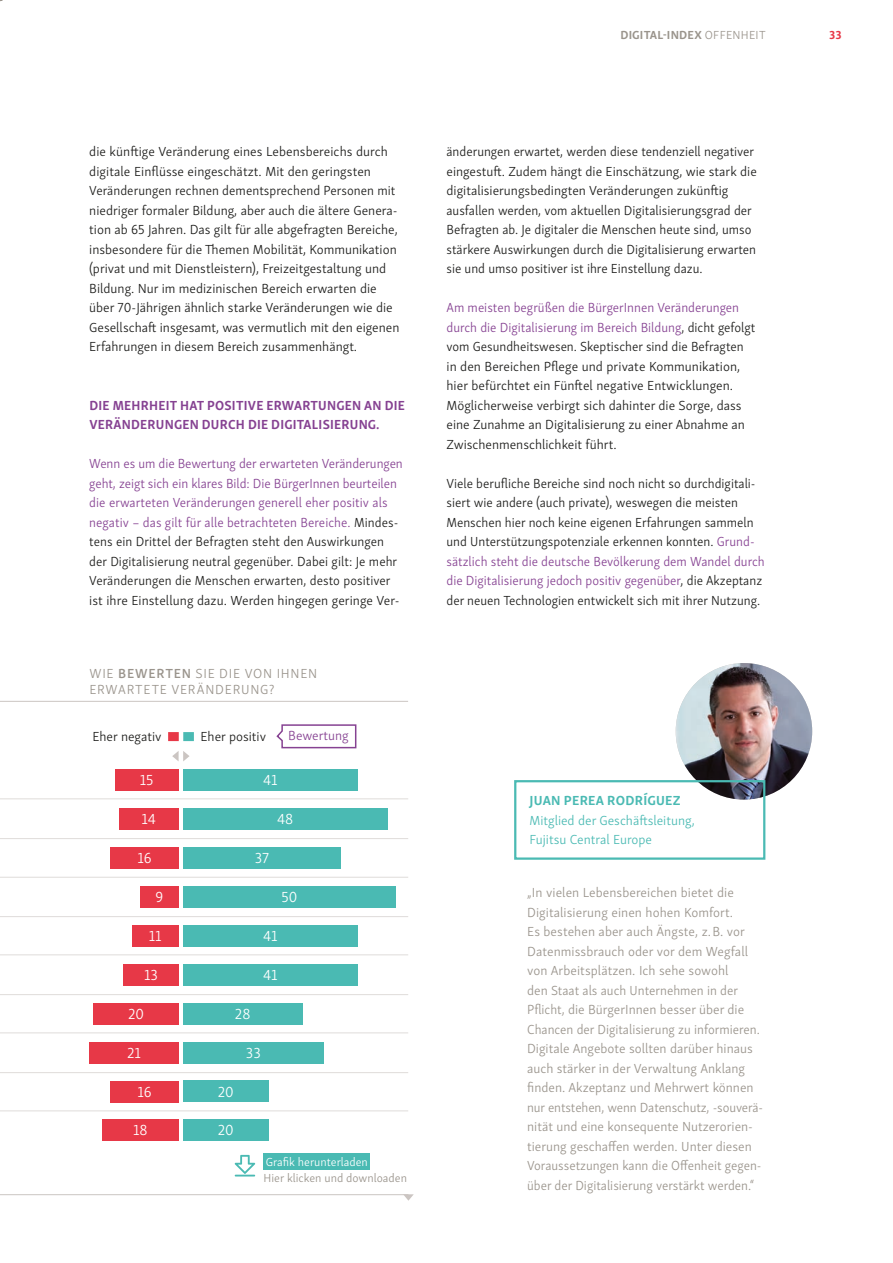
<style>
.page{position:relative;width:893px;height:1263px;background:#fff}
.page>*{position:absolute;margin:0;border:0;box-sizing:border-box;transform-origin:0 0}
.t1{font:300 15px "Skolar Sans";color:#fff}
.t2{font:300 13.5px/19.5px "Skolar Sans";color:#1d1d1b}
.t3{font:300 13.5px/19.5px "Skolar Sans";color:#9a948c}
.t4{font:700 13.5px/19.5px "Skolar Sans";letter-spacing:.02em;color:#864292}
.t5{font:300 13.5px/19.5px "Skolar Sans";color:#4abab3}
.t6{font:300 13.5px/16.2px "Skolar Sans";letter-spacing:.055em;color:#9a948c}
.t7{font:700 13.5px "Skolar Sans";letter-spacing:.02em;color:#4abab3}
.t8{font:300 13.5px "Skolar Sans";color:#864292}
.t9{font:300 12px "Skolar Sans";color:#9a948c}
.t10{font:700 12px "Skolar Sans";letter-spacing:.02em;color:#9a948c}
.t11{font:300 12px "Skolar Sans";color:#fff}
.t12{font:700 12px "Skolar Sans";color:#e73847}
.s1{font-weight:300}
.s2{color:#864292}
.s3{font-weight:600}
</style>
<div class="page">
<img style="left:676px;top:663px;width:136px;height:137px;border-radius:68px">
<div style="left:115px;top:769px;width:64px;height:21px;background:#e73847"></div>
<div style="left:119px;top:808px;width:60px;height:21px;background:#e73847"></div>
<div style="left:111px;top:847px;width:68px;height:21px;background:#e73847"></div>
<div style="left:140px;top:886px;width:39px;height:21px;background:#e73847"></div>
<div style="left:132px;top:925px;width:47px;height:21px;background:#e73847"></div>
<div style="left:123px;top:964px;width:56px;height:21px;background:#e73847"></div>
<div style="left:94px;top:1003px;width:85px;height:21px;background:#e73847"></div>
<div style="left:89px;top:1042px;width:90px;height:21px;background:#e73847"></div>
<div style="left:111px;top:1081px;width:68px;height:21px;background:#e73847"></div>
<div style="left:102px;top:1119px;width:77px;height:22px;background:#e73847"></div>
<div style="left:183px;top:769px;width:174px;height:21px;background:#4abab3"></div>
<div style="left:183px;top:808px;width:204px;height:21px;background:#4abab3"></div>
<div style="left:183px;top:847px;width:157px;height:21px;background:#4abab3"></div>
<div style="left:183px;top:886px;width:213px;height:21px;background:#4abab3"></div>
<div style="left:183px;top:925px;width:174px;height:21px;background:#4abab3"></div>
<div style="left:183px;top:964px;width:174px;height:21px;background:#4abab3"></div>
<div style="left:183px;top:1003px;width:119px;height:21px;background:#4abab3"></div>
<div style="left:183px;top:1042px;width:140px;height:21px;background:#4abab3"></div>
<div style="left:183px;top:1119px;width:85px;height:22px;background:#4abab3"></div>
<div style="left:168px;top:732px;width:11px;height:9px;background:#e73847"></div>
<div style="left:183px;top:732px;width:11px;height:9px;background:#4abab3"></div>
<svg style="left:172px;top:751px;width:18px;height:10px"></svg>
<div style="left:183px;top:1081px;width:85px;height:21px;background:#4abab3"></div>
<svg style="left:276px;top:724px;width:81px;height:25px"></svg>
<svg style="left:403px;top:1194px;width:11px;height:7px"></svg>
<hr style="left:0;top:1194px;width:408px;height:1px;background:#cbc5c2">
<hr style="left:0;top:798px;width:408px;height:1px;background:#dfdcda">
<hr style="left:0;top:838px;width:408px;height:1px;background:#dfdcda">
<hr style="left:0;top:877px;width:408px;height:1px;background:#dfdcda">
<hr style="left:0;top:916px;width:408px;height:1px;background:#dfdcda">
<hr style="left:0;top:954px;width:408px;height:1px;background:#dfdcda">
<hr style="left:0;top:994px;width:408px;height:1px;background:#dfdcda">
<hr style="left:0;top:1032px;width:408px;height:1px;background:#dfdcda">
<hr style="left:0;top:1072px;width:408px;height:1px;background:#dfdcda">
<hr style="left:0;top:1110px;width:408px;height:1px;background:#dfdcda">
<hr style="left:0;top:701px;width:408px;height:1px;background:#cbc5c2">
<div style="left:514px;top:780px;width:251px;height:80px;border:2px solid #4abab3"></div>
<div style="left:264px;top:1153px;width:106px;height:17px;background:#4abab3"></div>
<svg style="left:235px;top:1155px;width:20px;height:21px"></svg>
<p class="t10" style="left:620px;top:25px;width:147px">DIGITAL-INDEX <span class="s1">OFFENHEIT</span></p>
<p class="t12" style="left:829px;top:25px;width:14px">33</p>
<p class="t2" style="left:89px;top:141px;width:312px">die künftige Veränderung eines Lebensbereichs durch digitale Einflüsse eingeschätzt. Mit den geringsten Veränderungen rechnen dementsprechend Personen mit niedriger formaler Bildung, aber auch die ältere Genera&shy;tion ab 65 Jahren. Das gilt für alle abgefragten Bereiche, insbesondere für die Themen Mobilität, Kommunikation (privat und mit Dienstleistern), Freizeitgestaltung und Bildung. Nur im medizinischen Bereich erwarten die über 70-Jährigen ähnlich starke Veränderungen wie die Gesellschaft insgesamt, was vermutlich mit den eigenen Erfahrungen in diesem Bereich zusammenhängt.</p>
<p class="t4" style="left:89px;top:394px;width:317px">DIE MEHRHEIT HAT POSITIVE ERWARTUNGEN AN DIE<br>VERÄNDERUNGEN DURCH DIE DIGITALISIERUNG.</p>
<p class="t2" style="left:89px;top:453px;width:315px"><span class="s2">Wenn es um die Bewertung der erwarteten Veränderungen geht, zeigt sich ein klares Bild: Die BürgerInnen beurteilen die erwarteten Veränderungen generell eher positiv als negativ – das gilt für alle betrachteten Bereiche.</span> Mindes&shy;tens ein Drittel der Befragten steht den Auswirkungen der Digitalisierung neutral gegenüber. Dabei gilt: Je mehr Veränderungen die Menschen erwarten, desto positiver ist ihre Einstellung dazu. Werden hingegen geringe Ver-</p>
<p class="t6" style="left:89px;top:664px;width:229px">WIE <span class="s3">BEWERTEN</span> SIE DIE VON IHNEN<br>ERWARTETE VERÄNDERUNG?</p>
<p class="t2" style="left:92px;top:726px;width:71px">Eher negativ</p>
<p class="t2" style="left:200px;top:726px;width:67px">Eher positiv</p>
<p class="t8" style="left:288px;top:726px;width:62px">Bewertung</p>
<p class="t1" style="left:140px;top:769px;width:15px">15</p>
<p class="t1" style="left:142px;top:808px;width:16px">14</p>
<p class="t1" style="left:137px;top:847px;width:16px">16</p>
<p class="t1" style="left:156px;top:886px;width:9px">9</p>
<p class="t1" style="left:149px;top:925px;width:14px">11</p>
<p class="t1" style="left:144px;top:964px;width:15px">13</p>
<p class="t1" style="left:128px;top:1003px;width:17px">20</p>
<p class="t1" style="left:127px;top:1042px;width:15px">21</p>
<p class="t1" style="left:137px;top:1081px;width:16px">16</p>
<p class="t1" style="left:133px;top:1119px;width:16px">18</p>
<p class="t1" style="left:263px;top:769px;width:16px">41</p>
<p class="t1" style="left:277px;top:808px;width:18px">48</p>
<p class="t1" style="left:255px;top:847px;width:16px">37</p>
<p class="t1" style="left:282px;top:886px;width:17px">50</p>
<p class="t1" style="left:263px;top:925px;width:16px">41</p>
<p class="t1" style="left:263px;top:964px;width:16px">41</p>
<p class="t1" style="left:235px;top:1003px;width:17px">28</p>
<p class="t1" style="left:246px;top:1042px;width:16px">33</p>
<p class="t1" style="left:218px;top:1080px;width:17px">20</p>
<p class="t1" style="left:218px;top:1119px;width:17px">20</p>
<p class="t11" style="left:266px;top:1153px;width:104px">Grafik herunterladen</p>
<p class="t9" style="left:264px;top:1169px;width:145px">Hier klicken und downloaden</p>
<p class="t2" style="left:446px;top:141px;width:312px">änderungen erwartet, werden diese tendenziell negativer eingestuft. Zudem hängt die Einschätzung, wie stark die digitalisierungsbedingten Veränderungen zukünftig ausfallen werden, vom aktuellen Digitalisierungsgrad der Befragten ab. Je digitaler die Menschen heute sind, umso stärkere Auswirkungen durch die Digitalisierung erwarten sie und umso positiver ist ihre Einstellung dazu.</p>
<p class="t2" style="left:446px;top:297px;width:310px"><span class="s2">Am meisten begrüßen die BürgerInnen Veränderungen durch die Digitalisierung im Bereich Bildung</span>, dicht gefolgt vom Gesundheitswesen. Skeptischer sind die Befragten in den Bereichen Pflege und private Kommunikation, hier befürchtet ein Fünftel negative Entwicklungen.<br>Möglicherweise verbirgt sich dahinter die Sorge, dass eine Zunahme an Digitalisierung zu einer Abnahme an Zwischenmenschlichkeit führt.</p>
<p class="t2" style="left:446px;top:472px;width:320px">Viele berufliche Bereiche sind noch nicht so durchdigitali&shy;siert wie andere (auch private), weswegen die meisten Menschen hier noch keine eigenen Erfahrungen sammeln und Unterstützungspotenziale erkennen konnten. <span class="s2">Grund&shy;sätzlich steht die deutsche Bevölkerung dem Wandel durch die Digitalisierung jedoch positiv gegenüber</span>, die Akzeptanz der neuen Technologien entwickelt sich mit ihrer Nutzung.</p>
<p class="t7" style="left:529px;top:790px;width:152px">JUAN PEREA RODRÍGUEZ</p>
<p class="t5" style="left:529px;top:810px;width:167px">Mitglied der Geschäftsleitung,<br>Fujitsu Central Europe</p>
<p class="t3" style="left:527px;top:882px;width:236px">„In vielen Lebensbereichen bietet die Digitalisierung einen hohen Komfort.<br>Es bestehen aber auch Ängste, z. B. vor Datenmissbrauch oder vor dem Wegfall von Arbeitsplätzen. Ich sehe sowohl<br>den Staat als auch Unternehmen in der Pflicht, die BürgerInnen besser über die Chancen der Digitalisierung zu informieren.<br>Digitale Angebote sollten darüber hinaus auch stärker in der Verwaltung Anklang finden. Akzeptanz und Mehrwert können nur entstehen, wenn Datenschutz, -souverä&shy;nität und eine konsequente Nutzerorien&shy;tierung geschaffen werden. Unter diesen Voraussetzungen kann die Offenheit gegen&shy;über der Digitalisierung verstärkt werden.“</p>
</div>
